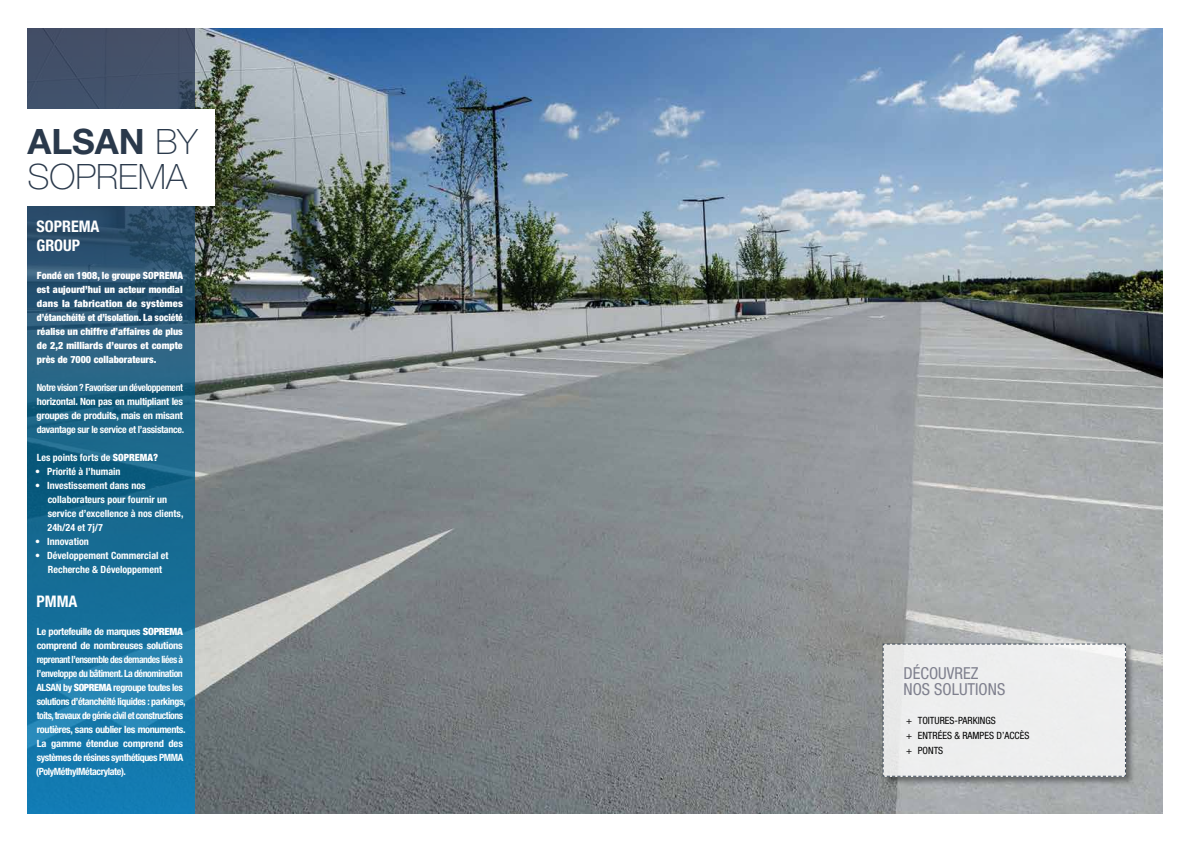
<style>
.page{position:relative;width:1191px;height:842px;background:#fff}
.page>*{position:absolute;margin:0;border:0;box-sizing:border-box;transform-origin:0 0}
.t1{font:100 35px/34.5px "Helvetica Neue";color:#2a394b}
.t2{font:condensed 16.5px/16.3px "Helvetica Neue";color:#7f808e}
.t3{font:700 condensed 16px/19.2px "Helvetica Neue";color:#fff}
.t4{font:700 condensed 10px/14px "Helvetica Neue LT Std";letter-spacing:-.03em;color:#fff;scale:1.05 1}
.t5{font:900 condensed 10px/14px "Helvetica Neue";color:#fff;text-align:justify}
.t6{font:700 condensed 10px/14px "Helvetica Neue LT Std";color:#fff}
.t7{font:700 condensed 10px/14px "Helvetica Neue LT Std";letter-spacing:-.03em;color:#fff;scale:.95 1}
.t8{font:condensed 10px/15px "Helvetica Neue";color:#000}
.s1{font-weight:700}
.s2{font-weight:900}
</style>
<div class="page">
<img style="left:195px;top:28px;width:967px;height:786px">
<svg style="left:27px;top:28px;width:168px;height:786px;background:#21658a"></svg>
<div style="left:14px;top:109px;width:200px;height:97px;background:#fff"></div>
<div style="left:881px;top:642px;width:254px;height:144px;background:#000;opacity:.5"></div>
<div style="left:882px;top:643px;width:244px;height:134px;background:#edeeee"></div>
<h1 class="t1" style="left:27px;top:124px;width:172px"><span class="s1">ALSAN</span> BY<br>SOPREMA</h1>
<h3 class="t3" style="left:36px;top:217px;width:65px">SOPREMA<br>GROUP</h3>
<p class="t5" style="left:37px;top:269px;width:148px">Fondé en 1908, le groupe SOPREMA est aujourd’hui un acteur mondial dans la fabrication de systèmes d’étanchéité et d’isolation. La société réalise un chiffre d’affaires de plus de 2,2 milliards d’euros et compte près de 7000 collaborateurs.</p>
<p class="t7" style="left:37px;top:381px;width:157px">Notre vision ? Favoriser un développement horizontal. Non pas en multipliant les groupes de produits, mais en misant davantage sur le service et l’assistance.</p>
<p class="t6" style="left:37px;top:451px;width:123px">Les points forts de <span class="s2">SOPREMA?</span></p>
<p class="t6" style="left:35px;top:465px;width:87px">• Priorité à l’humain</p>
<p class="t6" style="left:48px;top:479px;width:137px;text-indent:-12px">• Investissement dans nos collaborateurs pour fournir un service d’excellence à nos clients,<br>24h/24 et 7j/7</p>
<p class="t6" style="left:35px;top:535px;width:55px">• Innovation</p>
<p class="t6" style="left:48px;top:549px;width:122px;text-indent:-13px">• Développement Commercial et<br>Recherche &amp; Développement</p>
<h3 class="t3" style="left:37px;top:591px;width:42px">PMMA</h3>
<p class="t4" style="left:36px;top:624px;width:144px">Le portefeuille de marques <span class="s2">SOPREMA </span>comprend de nombreuses solutions reprenant l’ensemble des demandes liées à l’enveloppe du bâtiment. La dénomination ALSAN by <span class="s2">SOPREMA</span> regroupe toutes les solutions d’étanchéité liquides : parkings, toits, travaux de génie civil et constructions routières, sans oublier les monuments.<br>La gamme étendue comprend des systèmes de résines synthétiques PMMA (PolyMéthylMétacrylate).</p>
<h2 class="t2" style="left:903px;top:664px;width:103px">DÉCOUVREZ<br>NOS SOLUTIONS</h2>
<p class="t8" style="left:906px;top:713px;width:125px">+ TOITURES-PARKINGS<br>+ ENTRÉES &amp; RAMPES D’ACCÈS + PONTS</p>
</div>
